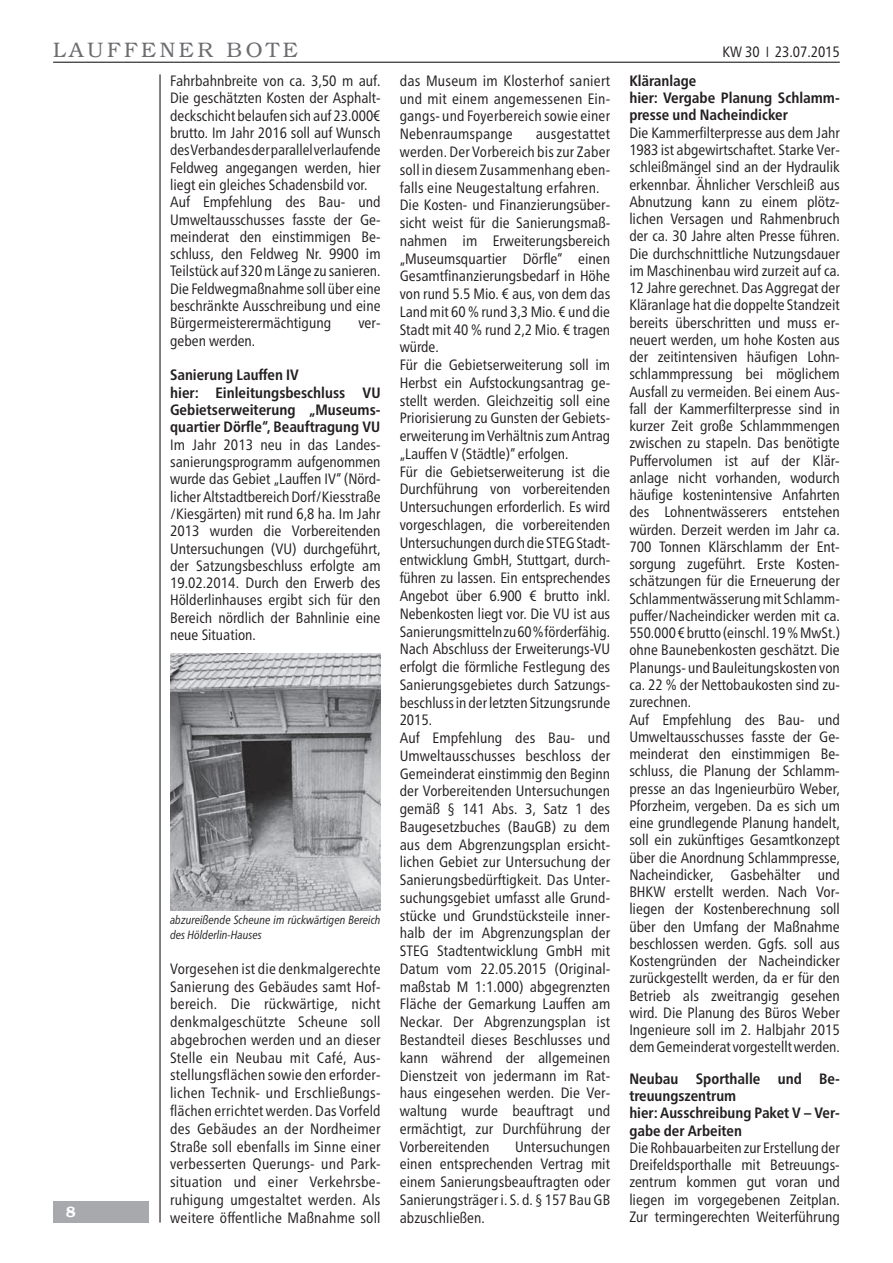
<style>
.page{position:relative;width:893px;height:1263px;background:#fff}
.page>*{position:absolute;margin:0;border:0;box-sizing:border-box;transform-origin:0 0}
.t1{font:300 21px "Bookman LT";letter-spacing:.17em;color:#6c6d70}
.t2{font:condensed 15px/17.2px "Frutiger Neue LTW1 G";color:#231f20;text-align:justify}
.t3{font:700 condensed 15px/17.2px "Frutiger Neue LTW1 G";color:#231f20}
.t4{font:600 15px "Bookman LT";color:#fff}
.t5{font:italic condensed 12px/14.2px "Frutiger Neue LTW1 G";color:#231f20}
</style>
<div class="page">
<hr style="left:53px;top:62px;width:787px;height:1px;background:#231f20">
<hr style="left:159px;top:74px;width:2px;height:1148px;background:#231f20">
<div style="left:53px;top:1201px;width:96px;height:21px;background:#a8a9ad"></div>
<img style="left:170px;top:653px;width:210px;height:257px">
<h1 class="t1" style="left:53px;top:38px;width:246px">LAUFFENER BOTE</h1>
<p class="t2" style="left:722px;top:42px;width:119px">KW 30 23.07.2015</p>
<p class="t4" style="left:66px;top:1203px;width:11px">8</p>
<p class="t2" style="left:170px;top:71px;width:212px;text-align:left">Fahrbahnbreite von ca. 3,50 m auf.<br>Die geschätzten Kosten der Asphalt&shy;deckschicht belaufen sich auf 23.000€ brutto. Im Jahr 2016 soll auf Wunsch des Verbandes der parallel verlaufende Feldweg angegangen werden, hier liegt ein gleiches Schadensbild vor.<br>Auf Empfehlung des Bau- und Umweltausschusses fasste der Ge&shy;meinderat den einstimmigen Be&shy;schluss, den Feldweg Nr. 9900 im Teilstück auf 320 m Länge zu sanieren.<br>Die Feldwegmaßnahme soll über eine beschränkte Ausschreibung und eine Bürgermeisterermächtigung</p>
<p class="t2" style="left:358px;top:313px;width:24px">ver-</p>
<p class="t2" style="left:170px;top:331px;width:87px">geben werden.</p>
<p class="t3" style="left:170px;top:365px;width:212px">Sanierung Lauffen IV<br>hier: Einleitungsbeschluss VU<br>Gebietserweiterung „Museums&shy;quartier Dörfle“, Beauftragung VU</p>
<p class="t2" style="left:170px;top:435px;width:212px">Im Jahr 2013 neu in das Landes&shy;sanierungsprogramm aufgenommen wurde das Gebiet „Lauffen IV“ (Nörd&shy;licher Altstadtbereich Dorf/Kiesstraße /Kiesgärten) mit rund 6,8 ha. Im Jahr 2013 wurden die Vorbereitenden Untersuchungen (VU) durchgeführt, der Satzungsbeschluss erfolgte am 19.02.2014. Durch den Erwerb des Hölderlinhauses ergibt sich für den Bereich nördlich der Bahnlinie eine neue Situation.</p>
<p class="t5" style="left:170px;top:912px;width:212px">abzureißende Scheune im rückwärtigen Bereich des Hölderlin-Hauses</p>
<p class="t2" style="left:170px;top:958px;width:212px;line-height:17.7px">Vorgesehen ist die denkmalgerechte Sanierung des Gebäudes samt Hof&shy;bereich. Die rückwärtige, nicht denkmalgeschützte Scheune soll abgebrochen werden und an dieser Stelle ein Neubau mit Café, Aus&shy;stellungsflächen sowie den erforder&shy;lichen Technik- und Erschließungs&shy;flächen errichtet werden. Das Vorfeld des Gebäudes an der Nordheimer Straße soll ebenfalls im Sinne einer verbesserten Querungs- und Park&shy;situation und einer Verkehrsbe&shy;ruhigung umgestaltet werden. Als weitere öffentliche Maßnahme soll</p>
<p class="t2" style="left:400px;top:71px;width:212px;line-height:17.7px">das Museum im Klosterhof saniert und mit einem angemessenen Ein&shy;gangs- und Foyerbereich sowie einer Nebenraumspange</p>
<p class="t2" style="left:400px;top:124px;width:212px;line-height:17.7px;text-align:left;text-indent:136px">ausgestattet werden. Der Vorbereich bis zur Zaber soll in diesem Zusammenhang eben&shy;falls eine Neugestaltung erfahren.<br>Die Kosten- und Finanzierungsüber&shy;sicht weist für die Sanierungsmaß&shy;nahmen im Erweiterungsbereich „Museumsquartier Dörfle“ einen Gesamtfinanzierungsbedarf in Höhe von rund 5.5 Mio. € aus, von dem das Land mit 60 % rund 3,3 Mio. € und die Stadt mit 40 % rund 2,2 Mio. € tragen würde.<br>Für die Gebietserweiterung soll im Herbst ein Aufstockungsantrag ge&shy;stellt werden. Gleichzeitig soll eine Priorisierung zu Gunsten der Gebiets&shy;erweiterung im Verhältnis zum Antrag „Lauffen V (Städtle)“ erfolgen.<br>Für die Gebietserweiterung ist die Durchführung von vorbereitenden Untersuchungen erforderlich. Es wird vorgeschlagen, die vorbereitenden Untersuchungen durch die STEG Stadt&shy;entwicklung GmbH, Stuttgart, durch&shy;führen zu lassen. Ein entsprechendes Angebot über 6.900 € brutto inkl.<br>Nebenkosten liegt vor. Die VU ist aus Sanierungsmitteln zu 60 % förderfähig.<br>Nach Abschluss der Erweiterungs-VU erfolgt die förmliche Festlegung des Sanierungsgebietes durch Satzungs&shy;beschluss in der letzten Sitzungsrunde 2015.<br>Auf Empfehlung des Bau- und Umweltausschusses beschloss der Gemeinderat einstimmig den Beginn der Vorbereitenden Untersuchungen gemäß § 141 Abs. 3, Satz 1 des Baugesetzbuches (BauGB) zu dem aus dem Abgrenzungsplan ersicht&shy;lichen Gebiet zur Untersuchung der Sanierungsbedürftigkeit. Das Unter&shy;suchungsgebiet umfasst alle Grund&shy;stücke und Grundstücksteile inner&shy;halb der im Abgrenzungsplan der STEG Stadtentwicklung GmbH mit Datum vom 22.05.2015 (Original&shy;maßstab M 1:1.000) abgegrenzten Fläche der Gemarkung Lauffen am Neckar. Der Abgrenzungsplan ist Bestandteil dieses Beschlusses und kann während der allgemeinen Dienstzeit von jedermann im Rat&shy;haus eingesehen werden. Die Ver&shy;waltung wurde beauftragt und ermächtigt, zur Durchführung der Vorbereitenden</p>
<p class="t2" style="left:400px;top:1136px;width:212px;line-height:17.7px;text-indent:115px">Untersuchungen einen entsprechenden Vertrag mit einem Sanierungsbeauftragten oder Sanierungsträger i. S. d. § 157 Bau GB abzuschließen.</p>
<p class="t3" style="left:629px;top:71px;width:212px">Kläranlage<br>hier: Vergabe Planung Schlamm&shy;presse und Nacheindicker</p>
<p class="t2" style="left:629px;top:123px;width:212px;text-align:left">Die Kammerfilterpresse aus dem Jahr 1983 ist abgewirtschaftet. Starke Ver&shy;schleißmängel sind an der Hydraulik erkennbar. Ähnlicher Verschleiß aus Abnutzung kann zu einem plötz&shy;lichen Versagen und Rahmenbruch der ca. 30 Jahre alten Presse führen.<br>Die durchschnittliche Nutzungsdauer im Maschinenbau wird zurzeit auf ca.<br>12 Jahre gerechnet. Das Aggregat der Kläranlage hat die doppelte Standzeit bereits überschritten und muss er&shy;neuert werden, um hohe Kosten aus der zeitintensiven häufigen Lohn&shy;schlammpressung bei möglichem Ausfall zu vermeiden. Bei einem Aus&shy;fall der Kammerfilterpresse sind in kurzer Zeit große Schlammmengen zwischen zu stapeln. Das benötigte Puffervolumen ist auf der Klär&shy;anlage nicht vorhanden, wodurch häufige kostenintensive Anfahrten des Lohnentwässerers entstehen würden. Derzeit werden im Jahr ca.<br>700 Tonnen Klärschlamm der Ent&shy;sorgung zugeführt. Erste Kosten&shy;schätzungen für die Erneuerung der Schlammentwässerung mit Schlamm&shy;puffer/Nacheindicker werden mit ca.<br>550.000 € brutto (einschl. 19 % MwSt.) ohne Baunebenkosten geschätzt. Die Planungs- und Bauleitungskosten von ca. 22 % der Nettobaukosten sind zu&shy;zurechnen.<br>Auf Empfehlung des Bau- und Umweltausschusses fasste der Ge&shy;meinderat den einstimmigen Be&shy;schluss, die Planung der Schlamm&shy;presse an das Ingenieurbüro Weber, Pforzheim, vergeben. Da es sich um eine grundlegende Planung handelt, soll ein zukünftiges Gesamtkonzept über die Anordnung Schlammpresse, Nacheindicker, Gasbehälter und BHKW erstellt werden. Nach Vor&shy;liegen der Kostenberechnung soll über den Umfang der Maßnahme beschlossen werden. Ggfs. soll aus Kostengründen der Nacheindicker zurückgestellt werden, da er für den Betrieb als zweitrangig gesehen wird. Die Planung des Büros Weber Ingenieure soll im 2. Halbjahr 2015 dem Gemeinderat vorgestellt werden.</p>
<p class="t3" style="left:629px;top:1069px;width:212px">Neubau Sporthalle und Be&shy;treuungszentrum<br>hier: Ausschreibung Paket V – Ver&shy;gabe der Arbeiten</p>
<p class="t2" style="left:629px;top:1138px;width:212px">Die Rohbauarbeiten zur Erstellung der Dreifeldsporthalle mit Betreuungs&shy;zentrum kommen gut voran und liegen im vorgegebenen Zeitplan.<br>Zur termingerechten Weiterführung</p>
</div>
